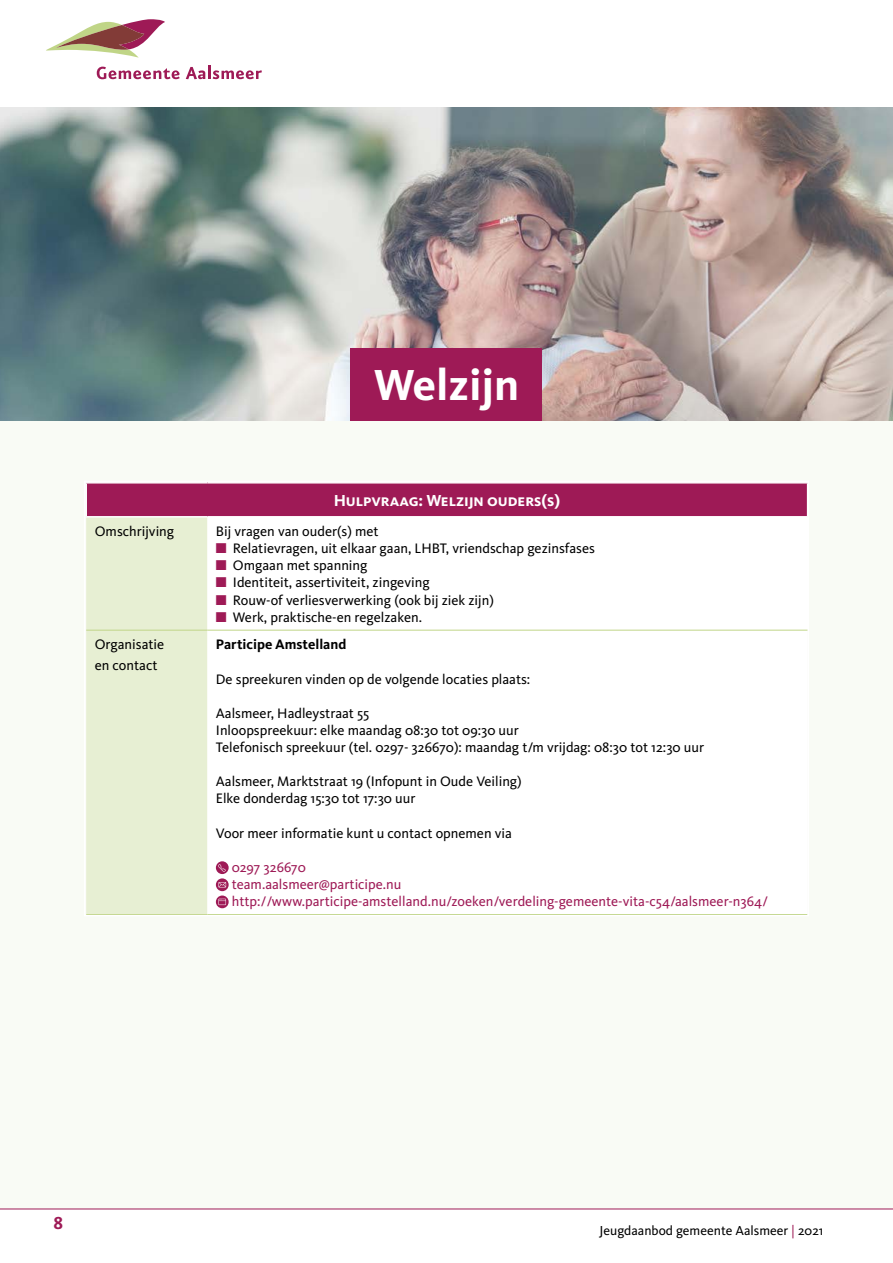
<style>
.page{position:relative;width:893px;height:1263px;background:#fff}
.page>*{position:absolute;margin:0;border:0;box-sizing:border-box;transform-origin:0 0}
.Kop2{font:700 45px "Kievit Pro";color:#fff}
.t1{font:700 18px "Kievit Pro";color:#9e1a56}
.Kop3{font:700 16.5px "Kievit Pro";color:#fff}
.t2{font:14.25px "Kievit Pro";color:#000}
.t3{font:14.25px "Kievit Pro";color:#9e1a56}
.t4{font:700 14.25px "Kievit Pro";color:#000}
.t5{font:13.5px "Kievit Pro";color:#000}
.s1{color:#9e1a56}
</style>
<div class="page">
<div style="left:0;top:45px;width:893px;height:1164px;background:#f9fbf5"></div>
<hr style="left:0;top:1208px;width:893px;height:1px;background:#9e1a56">
<img style="left:0;top:107px;width:893px;height:314px">
<div style="left:351px;top:349px;width:191px;height:72px;background:#9e1a56"></div>
<div style="left:86px;top:483px;width:722px;height:34px;background:#9e1a56"></div>
<div style="left:87px;top:518px;width:120px;height:395px;background:#e7efd3"></div>
<hr style="left:85px;top:516px;width:122px;height:1px;background:#fff">
<hr style="left:207px;top:516px;width:601px;height:1px;background:#fff">
<hr style="left:86px;top:630px;width:121px;height:1px;background:#c0d588">
<hr style="left:207px;top:630px;width:601px;height:1px;background:#c0d588">
<svg style="left:216px;top:861px;width:13px;height:13px"></svg>
<svg style="left:218px;top:864px;width:8px;height:8px"></svg>
<svg style="left:216px;top:878px;width:13px;height:13px"></svg>
<svg style="left:218px;top:882px;width:8px;height:5px"></svg>
<svg style="left:216px;top:895px;width:13px;height:13px"></svg>
<svg style="left:218px;top:899px;width:8px;height:6px"></svg>
<div style="left:84px;top:480px;width:725px;height:436px;border:2px solid #fff"></div>
<div style="left:0;top:0;width:893px;height:106px;background:#fff"></div>
<svg style="left:97px;top:67px;width:83px;height:12px"></svg>
<svg style="left:186px;top:66px;width:76px;height:13px"></svg>
<svg style="left:46px;top:19px;width:119px;height:39px"></svg>
<h2 class="Kop2" style="left:374px;top:358px;width:147px">Welzijn</h2>
<p class="Kop3" style="left:334px;top:491px;width:228px">Hulpvraag: Welzijn ouders(s)</p>
<p class="t2" style="left:95px;top:523px;width:81px">Omschrijving</p>
<p class="t2" style="left:216px;top:523px;width:164px">Bij vragen van ouder(s) met</p>
<p class="t2" style="left:216px;top:540px;width:381px"><span class="s1">■</span> Relatievragen, uit elkaar gaan, LHBT, vriendschap gezinsfases</p>
<p class="t2" style="left:216px;top:557px;width:153px"><span class="s1">■</span> Omgaan met spanning</p>
<p class="t2" style="left:216px;top:574px;width:215px"><span class="s1">■</span> Identiteit, assertiviteit, zingeving</p>
<p class="t2" style="left:216px;top:591px;width:280px"><span class="s1">■</span> Rouw-of verliesverwerking (ook bij ziek zijn)</p>
<p class="t2" style="left:216px;top:608px;width:208px"><span class="s1">■</span> Werk, praktische-en regelzaken.</p>
<p class="t2" style="left:95px;top:636px;width:71px">Organisatie</p>
<p class="t2" style="left:95px;top:657px;width:64px">en contact</p>
<p class="t4" style="left:216px;top:636px;width:132px">Participe Amstelland</p>
<p class="t2" style="left:216px;top:670px;width:316px">De spreekuren vinden op de volgende locaties plaats:</p>
<p class="t2" style="left:216px;top:704px;width:155px">Aalsmeer, Hadleystraat 55</p>
<p class="t2" style="left:216px;top:722px;width:304px">Inloopspreekuur: elke maandag 08:30 tot 09:30 uur</p>
<p class="t2" style="left:216px;top:739px;width:490px">Telefonisch spreekuur (tel. 0297- 326670): maandag t/m vrijdag: 08:30 tot 12:30 uur</p>
<p class="t2" style="left:216px;top:773px;width:307px">Aalsmeer, Marktstraat 19 (Infopunt in Oude Veiling)</p>
<p class="t2" style="left:216px;top:790px;width:201px">Elke donderdag 15:30 tot 17:30 uur</p>
<p class="t2" style="left:216px;top:824px;width:298px">Voor meer informatie kunt u contact opnemen via</p>
<p class="t3" style="left:232px;top:858px;width:76px">0297 326670</p>
<p class="t3" style="left:232px;top:875px;width:171px">team.aalsmeer@participe.nu</p>
<p class="t3" style="left:232px;top:893px;width:538px">http://www.participe-amstelland.nu/zoeken/verdeling-gemeente-vita-c54/aalsmeer-n364/</p>
<p class="t1" style="left:54px;top:1212px;width:11px">8</p>
<p class="t5" style="left:600px;top:1222px;width:225px">Jeugdaanbod gemeente Aalsmeer <span class="s1">|</span> 2021</p>
</div>
